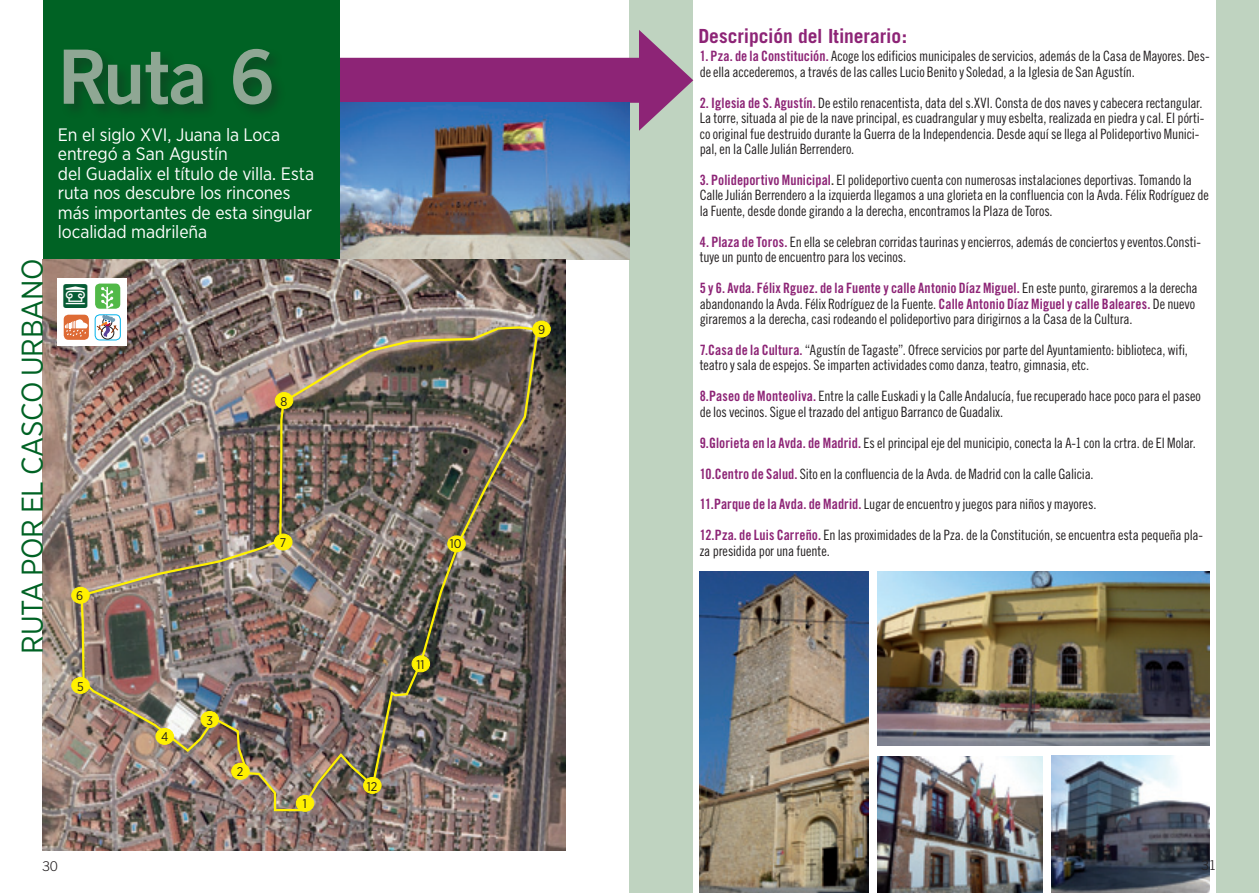
<style>
.page{position:relative;width:1259px;height:893px;background:#fff}
.page>*{position:absolute;margin:0;border:0;box-sizing:border-box;transform-origin:0 0}
.titulos{font:75px "Trade Gothic Bold Two";color:#8fa794}
.Enunciado_Ruta{font:30px "Gotham Narrow";letter-spacing:-.005em;color:#006224}
.texto_gral{font:700 19.5px "Trade Gothic";letter-spacing:-.005em;color:#8d2476}
.Entradilla{font:18px/19.5px "Gotham Narrow";letter-spacing:-.005em;color:#fff}
.Pie_Punto{font:14.25px/15.5px "Trade Gothic LT Std Cn 18";letter-spacing:-.01em;color:#231f20}
.Tít__Pie_Punto{font:14.25px/15.5px "Trade Gothic LT Std Cn 18";letter-spacing:-.01em;color:#231f20}
.t1{font:300 13.5px "Trade Gothic LT Std";color:#231f20}
.t2{font:12.6px "Gotham Narrow";color:#231f20}
.s1{font-family:"Trade Gothic LT Std Bd Cn 20";color:#8d2476}
.s2{font-family:"Trade Gothic LT Std Bd Cn 20";color:#464330}
</style>
<div class="page">
<div style="left:629px;top:0;width:64px;height:893px;background:#bfd3c0"></div>
<img style="left:877px;top:756px;width:165px;height:137px">
<img style="left:699px;top:572px;width:169px;height:321px">
<img style="left:1051px;top:756px;width:158px;height:137px">
<img style="left:877px;top:572px;width:332px;height:173px">
<div style="left:1216px;top:0;width:43px;height:893px;background:#bfd3c0"></div>
<div style="left:332px;top:58px;width:324px;height:45px;background:#8d2476"></div>
<svg style="left:639px;top:30px;width:54px;height:101px"></svg>
<img style="left:339px;top:103px;width:290px;height:157px">
<div style="left:43px;top:0;width:296px;height:260px;background:#006224"></div>
<div style="left:61px;top:46px;width:225px;height:73px;background:#025c23"></div>
<img style="left:43px;top:260px;width:523px;height:590px">
<img style="left:79px;top:325px;width:461px;height:487px">
<div style="left:296px;top:795px;width:18px;height:16px;background:#fff101;border-radius:50%"></div>
<div style="left:296px;top:795px;width:18px;height:17px;border:1px solid #fff101;border-radius:50%"></div>
<div style="left:232px;top:763px;width:17px;height:16px;background:#fff101;border-radius:50%"></div>
<div style="left:231px;top:763px;width:19px;height:17px;border:1px solid #fff101;border-radius:50%"></div>
<div style="left:201px;top:711px;width:17px;height:16px;background:#fff101;border-radius:50%"></div>
<div style="left:200px;top:711px;width:19px;height:17px;border:1px solid #fff101;border-radius:50%"></div>
<div style="left:156px;top:728px;width:17px;height:16px;background:#fff101;border-radius:50%"></div>
<div style="left:155px;top:728px;width:19px;height:17px;border:1px solid #fff101;border-radius:50%"></div>
<div style="left:72px;top:677px;width:17px;height:16px;background:#fff101;border-radius:50%"></div>
<div style="left:71px;top:677px;width:19px;height:17px;border:1px solid #fff101;border-radius:50%"></div>
<div style="left:72px;top:587px;width:17px;height:16px;background:#fff101;border-radius:50%"></div>
<div style="left:71px;top:587px;width:19px;height:17px;border:1px solid #fff101;border-radius:50%"></div>
<div style="left:274px;top:534px;width:18px;height:16px;background:#fff101;border-radius:50%"></div>
<div style="left:274px;top:534px;width:18px;height:16px;border:1px solid #fff101;border-radius:50%"></div>
<div style="left:275px;top:393px;width:18px;height:15px;background:#fff101;border-radius:50%"></div>
<div style="left:275px;top:392px;width:18px;height:17px;border:1px solid #fff101;border-radius:50%"></div>
<div style="left:533px;top:321px;width:17px;height:16px;background:#fff101;border-radius:50%"></div>
<div style="left:532px;top:321px;width:19px;height:17px;border:1px solid #fff101;border-radius:50%"></div>
<div style="left:448px;top:536px;width:17px;height:16px;background:#fff101;border-radius:50%"></div>
<div style="left:447px;top:535px;width:19px;height:17px;border:1px solid #fff101;border-radius:50%"></div>
<div style="left:412px;top:656px;width:17px;height:16px;background:#fff101;border-radius:50%"></div>
<div style="left:411px;top:655px;width:19px;height:17px;border:1px solid #fff101;border-radius:50%"></div>
<div style="left:364px;top:777px;width:17px;height:16px;background:#fff101;border-radius:50%"></div>
<div style="left:363px;top:777px;width:19px;height:17px;border:1px solid #fff101;border-radius:50%"></div>
<div style="left:57px;top:279px;width:70px;height:67px;background:#fff"></div>
<div style="left:95px;top:284px;width:25px;height:25px;background:#51b948;border-radius:5px"></div>
<div style="left:95px;top:315px;width:26px;height:25px;border:1px solid #00b2eb;border-radius:5px"></div>
<div style="left:101px;top:326px;width:13px;height:13px;border:1px solid #231f20;border-radius:50%"></div>
<div style="left:64px;top:315px;width:25px;height:25px;background:#de6b35;border-radius:5px"></div>
<svg style="left:63px;top:284px;width:56px;height:53px"></svg>
<p class="titulos" style="left:58px;top:30px;width:219px">Ruta 6</p>
<p class="Enunciado_Ruta" style="left:14px;top:654px;width:397px;rotate:-90deg">RUTA POR EL CASCO URBANO</p>
<p class="Entradilla" style="left:58px;top:124px;width:258px">En el siglo XVI, Juana la Loca entregó a San Agustín<br>del Guadalix el título de villa. Esta ruta nos descubre los rincones más importantes de esta singular localidad madrileña</p>
<p class="t2" style="left:281px;top:394px;width:8px">8</p>
<p class="t2" style="left:76px;top:587px;width:9px">6</p>
<p class="t2" style="left:77px;top:678px;width:8px">5</p>
<p class="t2" style="left:280px;top:535px;width:8px">7</p>
<p class="t2" style="left:161px;top:728px;width:9px">4</p>
<p class="t2" style="left:206px;top:712px;width:8px">3</p>
<p class="t2" style="left:237px;top:763px;width:8px">2</p>
<p class="t2" style="left:303px;top:795px;width:5px">1</p>
<p class="t1" style="left:43px;top:858px;width:17px">30</p>
<p class="t2" style="left:450px;top:536px;width:13px">10</p>
<p class="t2" style="left:416px;top:657px;width:9px">11</p>
<p class="t2" style="left:367px;top:778px;width:12px">12</p>
<p class="t2" style="left:538px;top:322px;width:9px">9</p>
<p class="texto_gral" style="left:698px;top:24px;width:210px">Descripción del Itinerario:</p>
<p class="Tít__Pie_Punto" style="left:699px;top:48px;width:511px"><span class="s1">1. Pza. de la Constitución.</span> Acoge los edificios municipales de servicios, además de la Casa de Mayores. Des&shy;de ella accederemos, a través de las calles Lucio Benito y Soledad, a la Iglesia de San Agustín.</p>
<p class="Tít__Pie_Punto" style="left:699px;top:95px;width:506px"><span class="s1">2. Iglesia de S. Agustín.</span> De estilo renacentista, data del s.XVI. Consta de dos naves y cabecera rectangular.<br>La torre, situada al pie de la nave principal, es cuadrangular y muy esbelta, realizada en piedra y cal. El pórti&shy;co original fue destruido durante la Guerra de la Independencia. Desde aquí se llega al Polideportivo Munici&shy;pal, en la Calle Julián Berrendero.</p>
<p class="Pie_Punto" style="left:699px;top:172px;width:510px"><span class="s1">3. Polideportivo Municipal</span><span class="s2">.</span> El polideportivo cuenta con numerosas instalaciones deportivas. Tomando la<br>Calle Julián Berrendero a la izquierda llegamos a una glorieta en la confluencia con la Avda. Félix Rodríguez de la Fuente, desde donde girando a la derecha, encontramos la Plaza de Toros.</p>
<p class="Pie_Punto" style="left:699px;top:234px;width:503px"><span class="s1">4. Plaza de Toros.</span> En ella se celebran corridas taurinas y encierros, además de conciertos y eventos.Consti&shy;tuye un punto de encuentro para los vecinos.</p>
<p class="Tít__Pie_Punto" style="left:699px;top:280px;width:499px"><span class="s1">5 y 6. Avda. Félix Rguez. de la Fuente y calle Antonio Díaz Miguel.</span> En este punto, giraremos a la derecha abandonando la Avda. Félix Rodríguez de la Fuente. <span class="s1">Calle Antonio Díaz Miguel y calle Baleares.</span> De nuevo giraremos a la derecha, casi rodeando el polideportivo para dirigirnos a la Casa de la Cultura.</p>
<p class="Pie_Punto" style="left:699px;top:342px;width:490px"><span class="s1">7.Casa de la Cultura.</span> “Agustín de Tagaste”. Ofrece servicios por parte del Ayuntamiento: biblioteca, wifi, teatro y sala de espejos. Se imparten actividades como danza, teatro, gimnasia, etc.</p>
<p class="Pie_Punto" style="left:699px;top:388px;width:502px"><span class="s1">8.Paseo de Monteoliva.</span> Entre la calle Euskadi y la Calle Andalucía, fue recuperado hace poco para el paseo de los vecinos. Sigue el trazado del antiguo Barranco de Guadalix.</p>
<p class="Pie_Punto" style="left:699px;top:435px;width:498px"><span class="s1">9.Glorieta en la Avda. de Madrid.</span> Es el principal eje del municipio, conecta la A-1 con la crtra. de El Molar.</p>
<p class="Pie_Punto" style="left:699px;top:466px;width:395px"><span class="s1">10.Centro de Salud.</span> Sito en la confluencia de la Avda. de Madrid con la calle Galicia.</p>
<p class="Pie_Punto" style="left:699px;top:496px;width:398px"><span class="s1">11.Parque de la Avda. de Madrid.</span> Lugar de encuentro y juegos para niños y mayores.</p>
<p class="Pie_Punto" style="left:699px;top:527px;width:505px"><span class="s1">12.Pza. de Luis Carreño.</span> En las proximidades de la Pza. de la Constitución, se encuentra esta pequeña pla&shy;za presidida por una fuente.</p>
<p class="t1" style="left:1201px;top:857px;width:17px">31</p>
</div>
